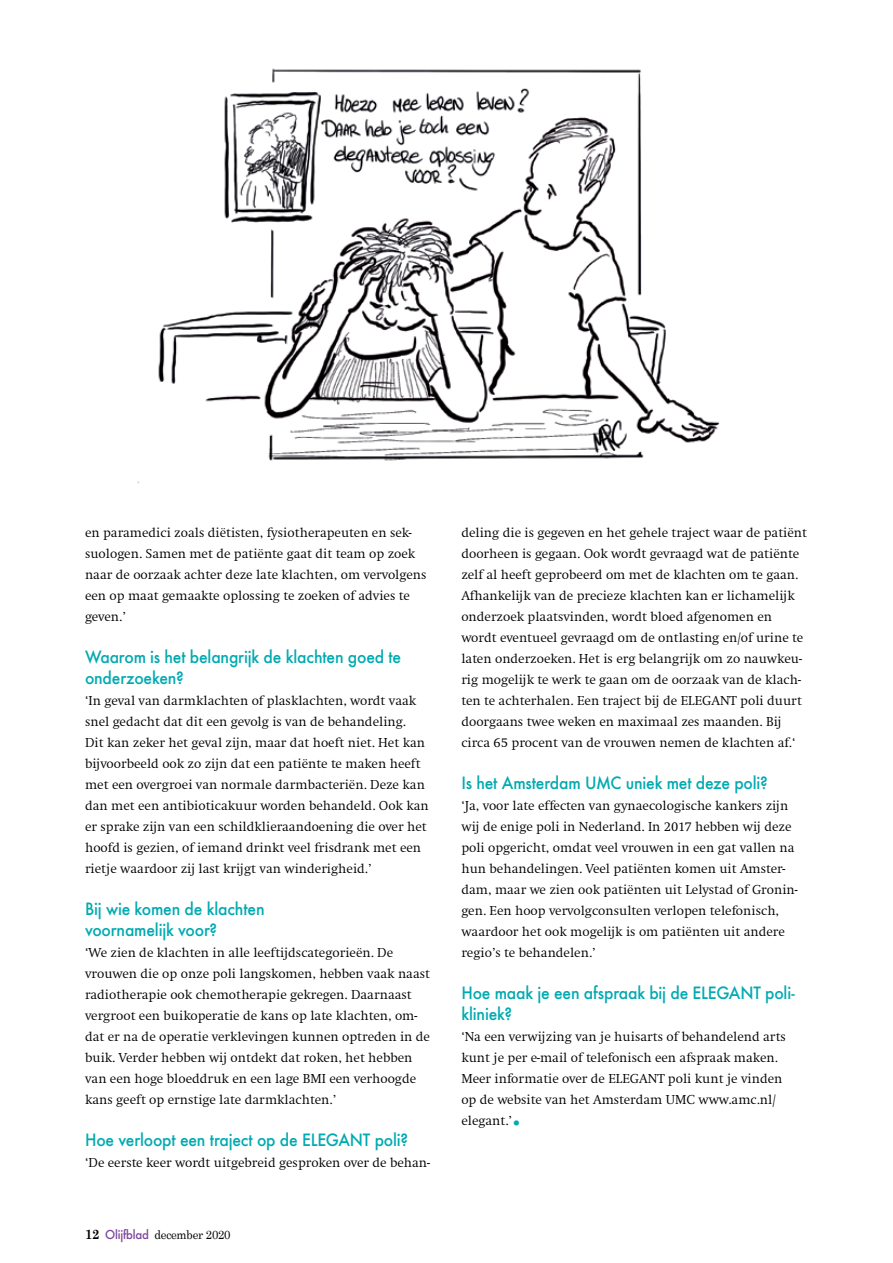
<style>
.page{position:relative;width:893px;height:1263px;background:#fff}
.page>*{position:absolute;margin:0;border:0;box-sizing:border-box;transform-origin:0 0}
.t1{font:700 33px "Century Schoolbook";color:#00aab1;scale:.95 1}
.t2{font:500 16.5px/21px "Futura";letter-spacing:-.01em;color:#00aab1;scale:.95 1}
.t3{font:300 13.5px/21px "Swift";color:#000}
.t4{font:12px "Century Schoolbook";letter-spacing:-.02em;color:#000;scale:.95 1}
.s1{font-weight:700;font-size:13.5px}
.s2{font-family:"Futura";font-weight:500;color:#7c439a}
</style>
<div class="page">
<img style="left:137px;top:68px;width:583px;height:416px">
<p class="t3" style="left:85px;top:522px;width:343px">en paramedici zoals diëtisten, fysiotherapeuten en sek&shy;suologen. Samen met de patiënte gaat dit team op zoek naar de oorzaak achter deze late klachten, om vervolgens een op maat gemaakte oplossing te zoeken of advies te geven.’</p>
<p class="t2" style="left:85px;top:646px;width:334px">Waarom is het belangrijk de klachten goed te onderzoeken?</p>
<p class="t3" style="left:85px;top:690px;width:345px">‘In geval van darmklachten of plasklachten, wordt vaak snel gedacht dat dit een gevolg is van de behandeling.<br>Dit kan zeker het geval zijn, maar dat hoeft niet. Het kan bijvoorbeeld ook zo zijn dat een patiënte te maken heeft met een overgroei van normale darmbacteriën. Deze kan dan met een antibioticakuur worden behandeld. Ook kan er sprake zijn van een schildklieraandoening die over het hoofd is gezien, of iemand drinkt veel frisdrank met een rietje waardoor zij last krijgt van winderigheid.’</p>
<p class="t2" style="left:85px;top:898px;width:191px">Bij wie komen de klachten voornamelijk voor?</p>
<p class="t3" style="left:85px;top:942px;width:346px">‘We zien de klachten in alle leeftijdscategorieën. De vrouwen die op onze poli langskomen, hebben vaak naast radiotherapie ook chemotherapie gekregen. Daarnaast vergroot een buikoperatie de kans op late klachten, om&shy;dat er na de operatie verklevingen kunnen optreden in de buik. Verder hebben wij ontdekt dat roken, het hebben van een hoge bloeddruk en een lage BMI een verhoogde kans geeft op ernstige late darmklachten.’</p>
<p class="t2" style="left:85px;top:1129px;width:341px">Hoe verloopt een traject op de ELEGANT poli?</p>
<p class="t3" style="left:85px;top:1152px;width:346px">‘De eerste keer wordt uitgebreid gesproken over de behan-</p>
<p class="t4" style="left:85px;top:1227px;width:155px"><span class="s1">12</span> <span class="s2">Olijfblad</span> december 2020</p>
<p class="t3" style="left:461px;top:522px;width:347px">deling die is gegeven en het gehele traject waar de patiënt doorheen is gegaan. Ook wordt gevraagd wat de patiënte zelf al heeft geprobeerd om met de klachten om te gaan.<br>Afhankelijk van de precieze klachten kan er lichamelijk onderzoek plaatsvinden, wordt bloed afgenomen en wordt eventueel gevraagd om de ontlasting en/of urine te laten onderzoeken. Het is erg belangrijk om zo nauwkeu&shy;rig mogelijk te werk te gaan om de oorzaak van de klach&shy;ten te achterhalen. Een traject bij de ELEGANT poli duurt doorgaans twee weken en maximaal zes maanden. Bij circa 65 procent van de vrouwen nemen de klachten af.‘</p>
<p class="t2" style="left:461px;top:772px;width:324px">Is het Amsterdam UMC uniek met deze poli?</p>
<p class="t3" style="left:461px;top:795px;width:338px">‘Ja, voor late effecten van gynaecologische kankers zijn wij de enige poli in Nederland. In 2017 hebben wij deze poli opgericht, omdat veel vrouwen in een gat vallen na hun behandelingen. Veel patiënten komen uit Amster&shy;dam, maar we zien ook patiënten uit Lelystad of Gronin&shy;gen. Een hoop vervolgconsulten verlopen telefonisch, waardoor het ook mogelijk is om patiënten uit andere regio’s te behandelen.’</p>
<p class="t2" style="left:461px;top:982px;width:353px">Hoe maak je een afspraak bij de ELEGANT poli&shy;kliniek?</p>
<p class="t3" style="left:461px;top:1026px;width:326px">‘Na een verwijzing van je huisarts of behandelend arts kunt je per e-mail of telefonisch een afspraak maken.<br>Meer informatie over de ELEGANT poli kunt je vinden op de website van het Amsterdam UMC www.amc.nl/ elegant.’</p>
<h1 class="t1" style="left:512px;top:1093px;width:11px">.</h1>
</div>
